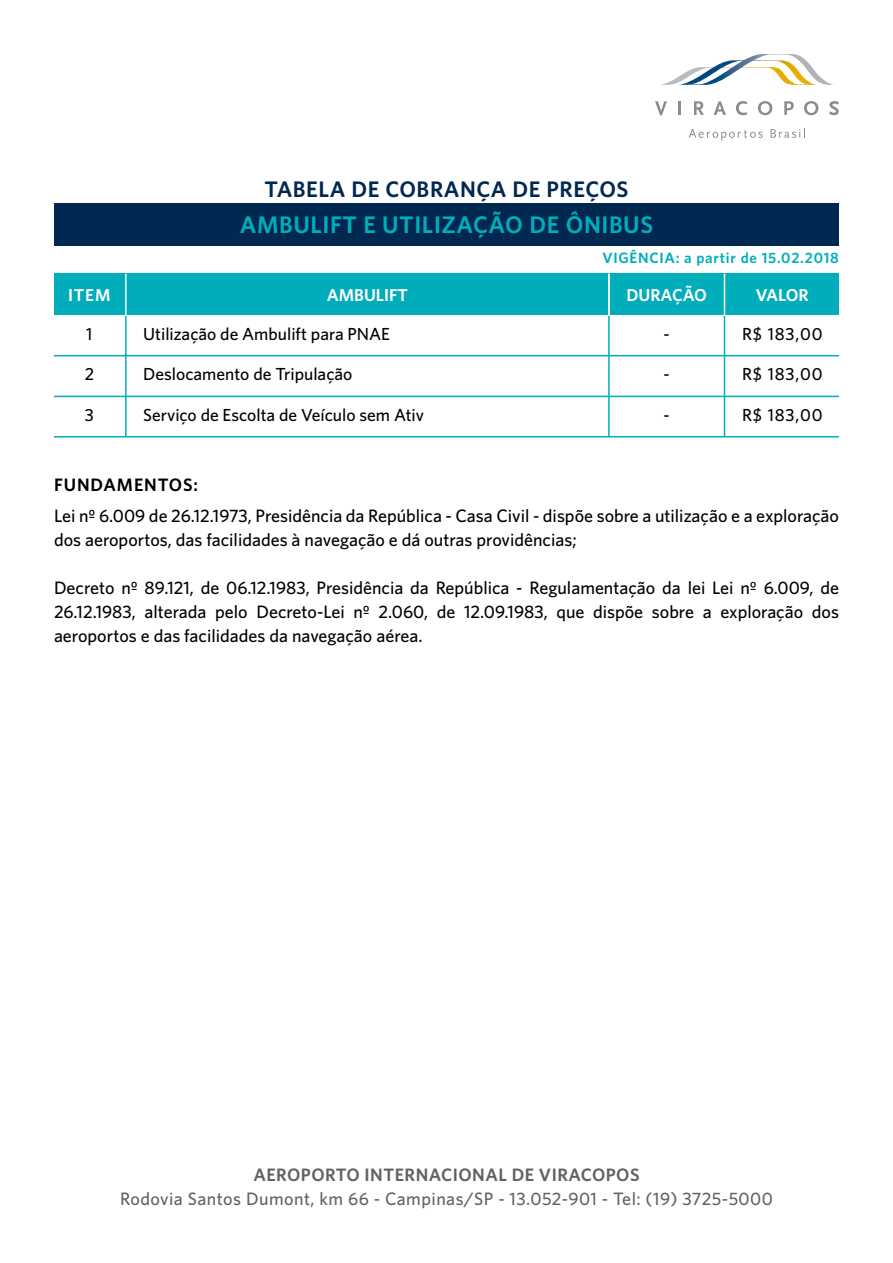
<style>
.page{position:relative;width:893px;height:1263px;background:#fff}
.page>*{position:absolute;margin:0;border:0;box-sizing:border-box;transform-origin:0 0}
.t1{font:600 24px "Whitney";letter-spacing:.025em;color:#00adba}
.t2{font:600 22.5px "Whitney";letter-spacing:.025em;color:#002850}
.t3{font:500 18px/24px "Whitney";color:#000}
.t4{font:500 18px "Whitney";letter-spacing:.025em;color:#5f6366}
.t5{font:600 18px "Whitney";letter-spacing:.025em;color:#5f6366}
.t6{font:600 18px "Whitney";letter-spacing:.05em;color:#000}
.t7{font:500 17.55px "Whitney";color:#000}
.t8{font:600 17.25px "Whitney";color:#fff}
.t9{font:600 15px "Whitney";letter-spacing:.05em;color:#00adba}
</style>
<div class="page">
<svg style="left:661px;top:54px;width:172px;height:31px"></svg>
<svg style="left:689px;top:129px;width:74px;height:12px"></svg>
<svg style="left:771px;top:128px;width:34px;height:10px"></svg>
<svg style="left:655px;top:101px;width:12px;height:14px"></svg>
<hr style="left:678px;top:101px;width:3px;height:14px;background:#8b8b94">
<svg style="left:694px;top:101px;width:10px;height:14px"></svg>
<svg style="left:714px;top:101px;width:12px;height:14px"></svg>
<svg style="left:736px;top:101px;width:11px;height:14px"></svg>
<svg style="left:758px;top:101px;width:14px;height:14px"></svg>
<svg style="left:784px;top:101px;width:10px;height:14px"></svg>
<svg style="left:804px;top:101px;width:14px;height:14px"></svg>
<svg style="left:829px;top:101px;width:10px;height:14px"></svg>
<div style="left:54px;top:274px;width:785px;height:41px;background:#00adba"></div>
<div style="left:54px;top:203px;width:785px;height:42px;background:#002850"></div>
<hr style="left:54px;top:355px;width:785px;height:1px;background:#00adba">
<hr style="left:54px;top:396px;width:785px;height:1px;background:#00adba">
<hr style="left:54px;top:436px;width:785px;height:1px;background:#00adba">
<hr style="left:608px;top:315px;width:2px;height:121px;background:#00adba">
<hr style="left:125px;top:315px;width:2px;height:121px;background:#00adba">
<hr style="left:724px;top:315px;width:1px;height:121px;background:#00adba">
<hr style="left:724px;top:274px;width:1px;height:42px;background:#fff">
<hr style="left:608px;top:274px;width:2px;height:42px;background:#fff">
<hr style="left:125px;top:274px;width:2px;height:42px;background:#fff">
<p class="t2" style="left:264px;top:174px;width:366px">TABELA DE COBRANÇA DE PREÇOS</p>
<p class="t8" style="left:68px;top:283px;width:44px">ITEM</p>
<p class="t7" style="left:86px;top:322px;width:8px">1</p>
<p class="t7" style="left:85px;top:363px;width:11px">2</p>
<p class="t7" style="left:85px;top:403px;width:10px">3</p>
<h1 class="t1" style="left:240px;top:208px;width:415px">AMBULIFT E UTILIZAÇÃO DE ÔNIBUS</h1>
<p class="t9" style="left:602px;top:247px;width:238px">VIGÊNCIA: a partir de 15.02.2018</p>
<p class="t8" style="left:327px;top:283px;width:83px">AMBULIFT</p>
<p class="t7" style="left:143px;top:322px;width:248px">Utilização de Ambulift para PNAE</p>
<p class="t7" style="left:143px;top:363px;width:211px">Deslocamento de Tripulação</p>
<p class="t7" style="left:143px;top:403px;width:282px">Serviço de Escolta de Veículo sem Ativ</p>
<p class="t8" style="left:626px;top:283px;width:82px">DURAÇÃO</p>
<p class="t7" style="left:664px;top:322px;width:8px">-</p>
<p class="t7" style="left:664px;top:363px;width:8px">-</p>
<p class="t7" style="left:664px;top:403px;width:8px">-</p>
<p class="t8" style="left:756px;top:283px;width:54px">VALOR</p>
<p class="t7" style="left:742px;top:322px;width:82px">R$ 183,00</p>
<p class="t7" style="left:742px;top:363px;width:82px">R$ 183,00</p>
<p class="t7" style="left:742px;top:403px;width:82px">R$ 183,00</p>
<p class="t6" style="left:54px;top:473px;width:146px">FUNDAMENTOS:</p>
<p class="t3" style="left:54px;top:504px;width:786px">Lei nº 6.009 de 26.12.1973, Presidência da República - Casa Civil - dispõe sobre a utilização e a exploração dos aeroportos, das facilidades à navegação e dá outras providências;</p>
<p class="t3" style="left:54px;top:576px;width:786px;text-align:justify">Decreto nº 89.121, de 06.12.1983, Presidência da República - Regulamentação da lei Lei nº 6.009, de 26.12.1983, alterada pelo Decreto-Lei nº 2.060, de 12.09.1983, que dispõe sobre a exploração dos aeroportos e das facilidades da navegação aérea.</p>
<p class="t5" style="left:253px;top:1163px;width:388px">AEROPORTO INTERNACIONAL DE VIRACOPOS</p>
<p class="t4" style="left:120px;top:1187px;width:654px">Rodovia Santos Dumont, km 66 - Campinas/SP - 13.052-901 - Tel: (19) 3725-5000</p>
</div>
